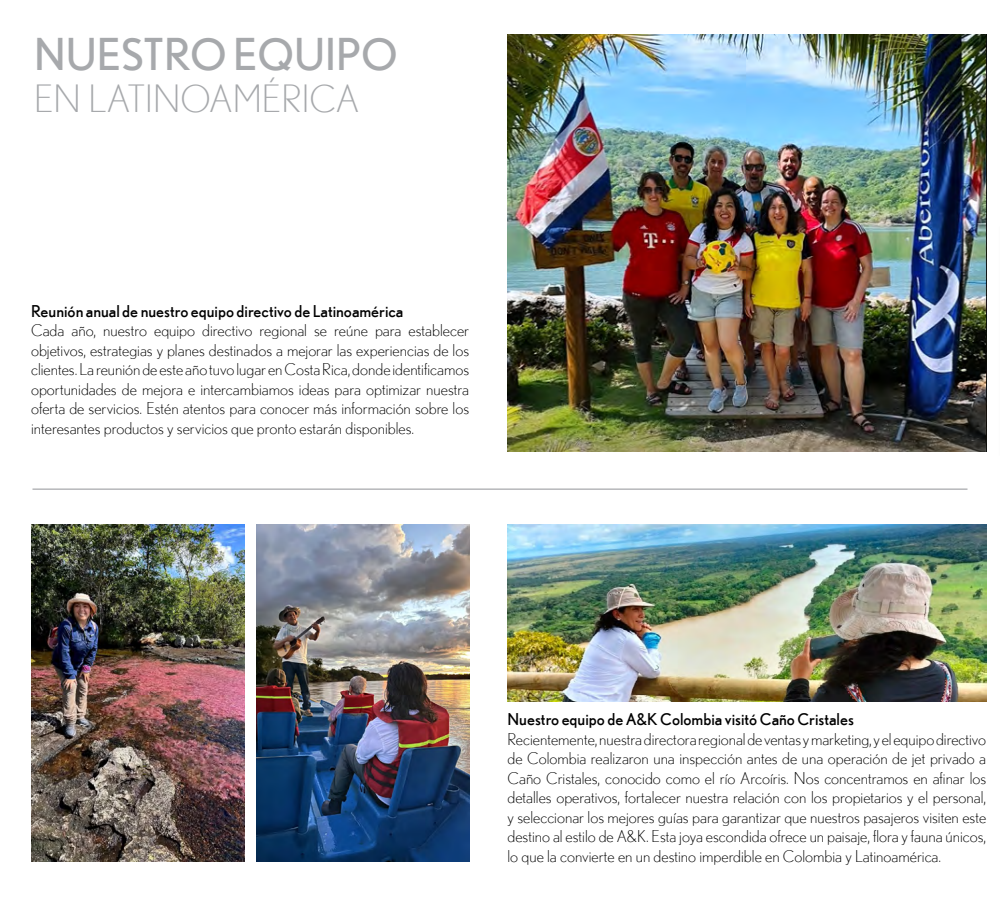
<style>
.page{position:relative;width:1000px;height:907px;background:#fff}
.page>*{position:absolute;margin:0;border:0;box-sizing:border-box;transform-origin:0 0}
.t1{font:43.75px "Nobel";color:#a7a9ac}
.t2{font:300 37.5px "Nobel";color:#a7a9ac}
.t3{font:300 16.25px/19.5px "Nobel";color:#000;text-align:justify}
.t4{font:16.25px "Nobel";color:#000}
</style>
<div class="page">
<img style="left:508px;top:34px;width:478px;height:417px">
<hr style="left:32px;top:488px;width:936px;height:1px;background:#a7a9ac">
<img style="left:31px;top:524px;width:213px;height:337px">
<img style="left:256px;top:524px;width:213px;height:337px">
<img style="left:508px;top:524px;width:478px;height:177px">
<h1 class="t1" style="left:34px;top:29px;width:365px">NUESTRO EQUIPO</h1>
<h2 class="t2" style="left:34px;top:77px;width:326px">EN LATINOAMÉRICA</h2>
<p class="t4" style="left:31px;top:301px;width:374px">Reunión anual de nuestro equipo directivo de Latinoamérica</p>
<p class="t3" style="left:31px;top:320px;width:440px">Cada año, nuestro equipo directivo regional se reúne para establecer objetivos, estrategias y planes destinados a mejorar las experiencias de los clientes. La reunión de este año tuvo lugar en Costa Rica, donde identificamos oportunidades de mejora e intercambiamos ideas para optimizar nuestra oferta de servicios. Estén atentos para conocer más información sobre los interesantes productos y servicios que pronto estarán disponibles.</p>
<p class="t4" style="left:508px;top:710px;width:348px">Nuestro equipo de A&amp;K Colombia visitó Caño Cristales</p>
<p class="t3" style="left:507px;top:729px;width:480px">Recientemente, nuestra directora regional de ventas y marketing, y el equipo directivo de Colombia realizaron una inspección antes de una operación de jet privado a Caño Cristales, conocido como el río Arcoíris. Nos concentramos en afinar los detalles operativos, fortalecer nuestra relación con los propietarios y el personal, y seleccionar los mejores guías para garantizar que nuestros pasajeros visiten este destino al estilo de A&amp;K. Esta joya escondida ofrece un paisaje, flora y fauna únicos, lo que la convierte en un destino imperdible en Colombia y Latinoamérica.</p>
</div>
